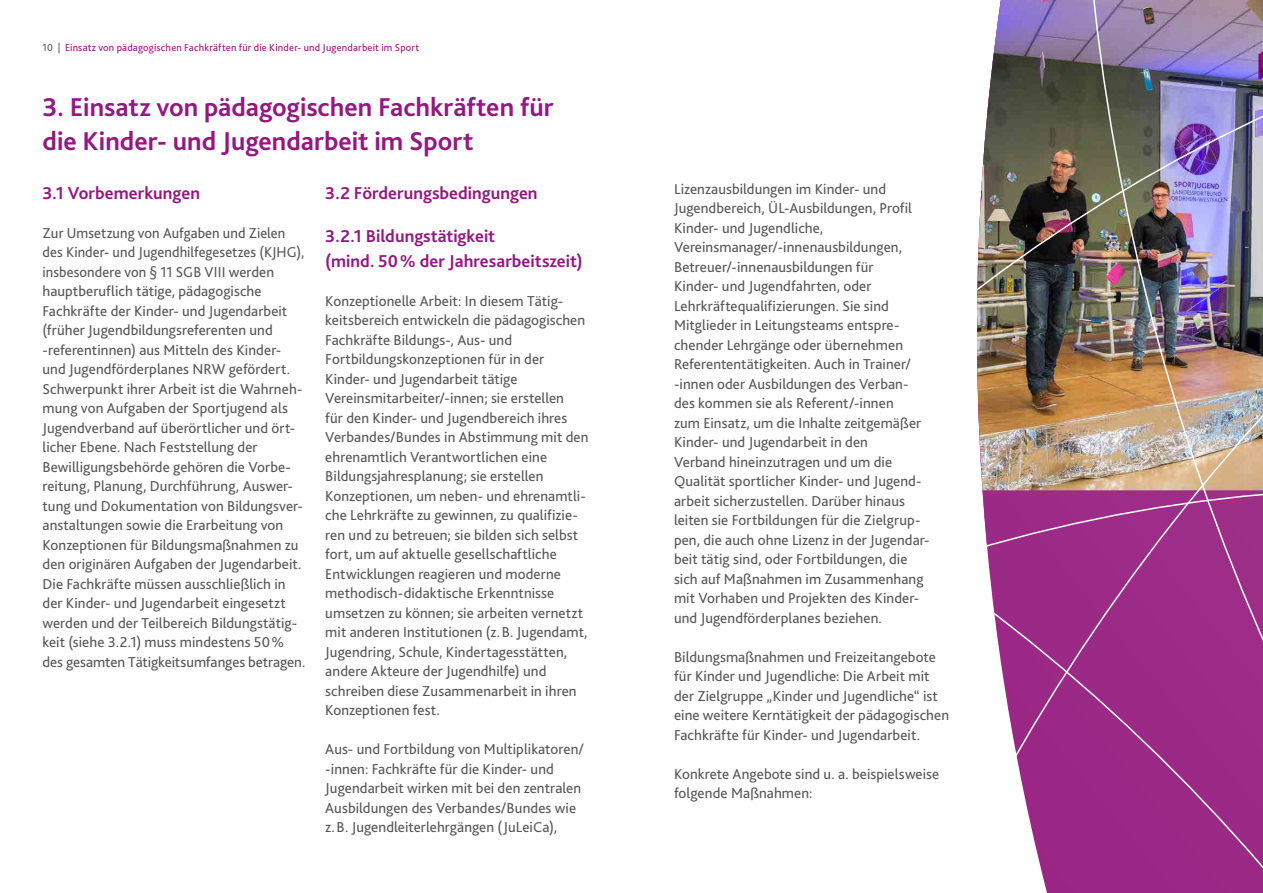
<style>
.page{position:relative;width:1263px;height:893px;background:#fff}
.page>*{position:absolute;margin:0;border:0;box-sizing:border-box;transform-origin:0 0}
.t1{font:700 27px/34.2px "Bliss 2";color:#951881}
.t2{font:700 18px/24.3px "Bliss 2";color:#951881}
.t3{font:15px/19.5px "Bliss 2";letter-spacing:.005em;color:#565656}
.t4{font:10.5px "Bliss 2";letter-spacing:.02em;color:#951881}
.s1{color:#565656}
</style>
<div class="page">
<img style="left:977px;top:0;width:286px;height:289px">
<img style="left:977px;top:289px;width:286px;height:604px">
<p class="t4" style="left:43px;top:40px;width:378px"><span class="s1">10 |</span> Einsatz von pädagogischen Fachkräften für die Kinder- und Jugendarbeit im Sport</p>
<h1 class="t1" style="left:43px;top:89px;width:513px">3. Einsatz von pädagogischen Fachkräften für die Kinder- und Jugendarbeit im Sport</h1>
<p class="t2" style="left:325px;top:180px;width:214px">3.2 Förderungsbedingungen</p>
<p class="t2" style="left:325px;top:224px;width:259px">3.2.1 Bildungstätigkeit<br>(mind. 50% der Jahresarbeitszeit)</p>
<p class="t3" style="left:325px;top:291px;width:265px">Konzeptionelle Arbeit: In diesem Tätig&shy;keitsbereich entwickeln die pädagogischen Fachkräfte Bildungs-, Aus- und Fortbildungskonzeptionen für in der Kinder- und Jugendarbeit tätige Vereinsmitarbeiter/-innen; sie erstellen<br>für den Kinder- und Jugendbereich ihres Verbandes/Bundes in Abstimmung mit den ehrenamtlich Verantwortlichen eine Bildungsjahresplanung; sie erstellen Konzeptionen, um neben- und ehrenamtli&shy;che Lehrkräfte zu gewinnen, zu qualifizie&shy;ren und zu betreuen; sie bilden sich selbst fort, um auf aktuelle gesellschaftliche Entwicklungen reagieren und moderne methodisch-didaktische Erkenntnisse umsetzen zu können; sie arbeiten vernetzt mit anderen Institutionen (z. B. Jugendamt, Jugendring, Schule, Kindertagesstätten, andere Akteure der Jugendhilfe) und schreiben diese Zusammenarbeit in ihren Konzeptionen fest.</p>
<p class="t3" style="left:325px;top:740px;width:260px">Aus- und Fortbildung von Multiplikatoren/ -innen: Fachkräfte für die Kinder- und Jugendarbeit wirken mit bei den zentralen Ausbildungen des Verbandes/Bundes wie z. B. Jugendleiterlehrgängen (JuLeiCa),</p>
<p class="t2" style="left:43px;top:180px;width:159px">3.1 Vorbemerkungen</p>
<p class="t3" style="left:43px;top:223px;width:264px">Zur Umsetzung von Aufgaben und Zielen des Kinder- und Jugendhilfegesetzes (KJHG), insbesondere von § 11 SGB VIII werden hauptberuflich tätige, pädagogische Fachkräfte der Kinder- und Jugendarbeit (früher Jugendbildungsreferenten und -referentinnen) aus Mitteln des Kinder&shy;und Jugendförderplanes NRW gefördert.<br>Schwerpunkt ihrer Arbeit ist die Wahrneh&shy;mung von Aufgaben der Sportjugend als Jugendverband auf überörtlicher und ört&shy;licher Ebene. Nach Feststellung der Bewilligungsbehörde gehören die Vorbe&shy;reitung, Planung, Durchführung, Auswer&shy;tung und Dokumentation von Bildungsver&shy;anstaltungen sowie die Erarbeitung von Konzeptionen für Bildungsmaßnahmen zu den originären Aufgaben der Jugendarbeit.<br>Die Fachkräfte müssen ausschließlich in der Kinder- und Jugendarbeit eingesetzt werden und der Teilbereich Bildungstätig&shy;keit (siehe 3.2.1) muss mindestens 50% des gesamten Tätigkeitsumfanges betragen.</p>
<p class="t3" style="left:674px;top:179px;width:257px">Lizenzausbildungen im Kinder- und Jugendbereich, ÜL-Ausbildungen, Profil Kinder- und Jugendliche, Vereinsmanager/-innenausbildungen, Betreuer/-innenausbildungen für<br>Kinder- und Jugendfahrten, oder Lehrkräftequalifizierungen. Sie sind Mitglieder in Leitungsteams entspre&shy;chender Lehrgänge oder übernehmen Referententätigkeiten. Auch in Trainer/ -innen oder Ausbildungen des Verban&shy;des kommen sie als Referent/-innen<br>zum Einsatz, um die Inhalte zeitgemäßer Kinder- und Jugendarbeit in den<br>Verband hineinzutragen und um die Qualität sportlicher Kinder- und Jugend&shy;arbeit sicherzustellen. Darüber hinaus leiten sie Fortbildungen für die Zielgrup&shy;pen, die auch ohne Lizenz in der Jugendar&shy;beit tätig sind, oder Fortbildungen, die sich auf Maßnahmen im Zusammenhang mit Vorhaben und Projekten des Kinder&shy;und Jugendförderplanes beziehen.</p>
<p class="t3" style="left:674px;top:647px;width:277px">Bildungsmaßnahmen und Freizeitangebote für Kinder und Jugendliche: Die Arbeit mit der Zielgruppe „Kinder und Jugendliche“ ist eine weitere Kerntätigkeit der pädagogischen Fachkräfte für Kinder- und Jugendarbeit.</p>
<p class="t3" style="left:674px;top:764px;width:267px">Konkrete Angebote sind u. a. beispielsweise folgende Maßnahmen:</p>
</div>
